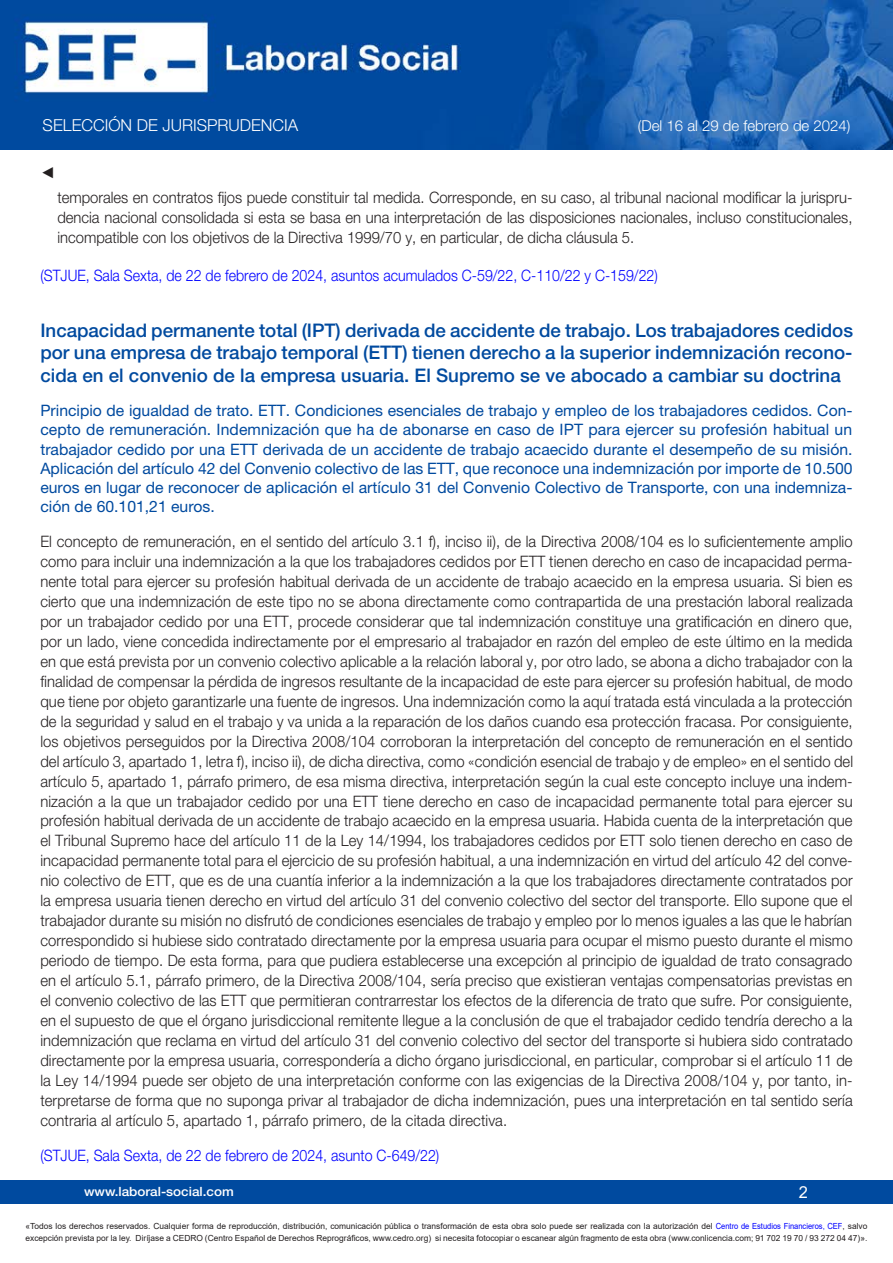
<style>
.page{position:relative;width:893px;height:1263px;background:#fff}
.page>*{position:absolute;margin:0;border:0;box-sizing:border-box;transform-origin:0 0}
.Cabecera_nuevo{font:500 18.75px/22.4px "Helvetica Neue LT Std";color:#004a9f;text-align:justify}
.t1{font:300 16.5px "Helvetica Neue LT Std";color:#fff}
.t2{font:16.5px "Arial";color:#fff}
.Contenido_nuevo{font:300 15.75px/20px "Helvetica Neue LT Std";letter-spacing:.005em;color:#231f20;text-align:justify;scale:.94 1}
.Subcabecera{font:15.75px/19.2px "Helvetica Neue LT Std";color:#004a9f;text-align:justify}
.Contenido_nuevo-2{font:300 15.75px "Helvetica Neue LT Std";color:#00f;scale:.9 1}
.Contenido_nuevo-3{font:15.75px "Arial";color:#231f20;scale:.94 1}
.t3{font:300 15px "Helvetica Neue LT Std";color:#fff}
.t4{font:500 12.75px "Helvetica Neue LT Std";color:#fff;scale:1.06 1}
.t5{font:8.4px/12px "Arial";color:#231f20}
.s1{color:#00f}
</style>
<div class="page">
<div style="left:0;top:1180px;width:893px;height:23px;background:#004a9f"></div>
<img style="left:0;top:0;width:893px;height:149px">
<p class="t1" style="left:43px;top:115px;width:257px">SELECCIÓN DE JURISPRUDENCIA</p>
<p class="t3" style="left:638px;top:117px;width:214px">(Del 16 al 29 de febrero de 2024)</p>
<p class="Contenido_nuevo-3" style="left:40px;top:162px;width:17px">◄</p>
<p class="Contenido_nuevo" style="left:57px;top:187px;width:847px">temporales en contratos fijos puede constituir tal medida. Corresponde, en su caso, al tribunal nacional modificar la jurispru&shy;dencia nacional consolidada si esta se basa en una interpretación de las disposiciones nacionales, incluso constitucionales, incompatible con los objetivos de la Directiva 1999/70 y, en particular, de dicha cláusula 5.</p>
<p class="Contenido_nuevo-2" style="left:40px;top:265px;width:687px">(STJUE, Sala Sexta, de 22 de febrero de 2024, asuntos acumulados C-59/22, C-110/22 y C-159/22)</p>
<p class="Cabecera_nuevo" style="left:40px;top:319px;width:814px">Incapacidad permanente total (IPT) derivada de accidente de trabajo. Los trabajadores cedidos por una empresa de trabajo temporal (ETT) tienen derecho a la superior indemnización recono&shy;cida en el convenio de la empresa usuaria. El Supremo se ve abocado a cambiar su doctrina</p>
<p class="Subcabecera" style="left:40px;top:401px;width:814px">Principio de igualdad de trato. ETT. Condiciones esenciales de trabajo y empleo de los trabajadores cedidos. Con&shy;cepto de remuneración. Indemnización que ha de abonarse en caso de IPT para ejercer su profesión habitual un trabajador cedido por una ETT derivada de un accidente de trabajo acaecido durante el desempeño de su misión.<br>Aplicación del artículo 42 del Convenio colectivo de las ETT, que reconoce una indemnización por importe de 10.500 euros en lugar de reconocer de aplicación el artículo 31 del Convenio Colectivo de Transporte, con una indemniza&shy;ción de 60.101,21 euros.</p>
<p class="Contenido_nuevo" style="left:40px;top:531px;width:866px">El concepto de remuneración, en el sentido del artículo 3.1 f), inciso ii), de la Directiva 2008/104 es lo suficientemente amplio como para incluir una indemnización a la que los trabajadores cedidos por ETT tienen derecho en caso de incapacidad perma&shy;nente total para ejercer su profesión habitual derivada de un accidente de trabajo acaecido en la empresa usuaria. Si bien es cierto que una indemnización de este tipo no se abona directamente como contrapartida de una prestación laboral realizada por un trabajador cedido por una ETT, procede considerar que tal indemnización constituye una gratificación en dinero que, por un lado, viene concedida indirectamente por el empresario al trabajador en razón del empleo de este último en la medida en que está prevista por un convenio colectivo aplicable a la relación laboral y, por otro lado, se abona a dicho trabajador con la finalidad de compensar la pérdida de ingresos resultante de la incapacidad de este para ejercer su profesión habitual, de modo que tiene por objeto garantizarle una fuente de ingresos. Una indemnización como la aquí tratada está vinculada a la protección de la seguridad y salud en el trabajo y va unida a la reparación de los daños cuando esa protección fracasa. Por consiguiente, los objetivos perseguidos por la Directiva 2008/104 corroboran la interpretación del concepto de remuneración en el sentido del artículo 3, apartado 1, letra f), inciso ii), de dicha directiva, como «condición esencial de trabajo y de empleo» en el sentido del artículo 5, apartado 1, párrafo primero, de esa misma directiva, interpretación según la cual este concepto incluye una indem&shy;nización a la que un trabajador cedido por una ETT tiene derecho en caso de incapacidad permanente total para ejercer su profesión habitual derivada de un accidente de trabajo acaecido en la empresa usuaria. Habida cuenta de la interpretación que el Tribunal Supremo hace del artículo 11 de la Ley 14/1994, los trabajadores cedidos por ETT solo tienen derecho en caso de incapacidad permanente total para el ejercicio de su profesión habitual, a una indemnización en virtud del artículo 42 del conve&shy;nio colectivo de ETT, que es de una cuantía inferior a la indemnización a la que los trabajadores directamente contratados por la empresa usuaria tienen derecho en virtud del artículo 31 del convenio colectivo del sector del transporte. Ello supone que el trabajador durante su misión no disfrutó de condiciones esenciales de trabajo y empleo por lo menos iguales a las que le habrían correspondido si hubiese sido contratado directamente por la empresa usuaria para ocupar el mismo puesto durante el mismo periodo de tiempo. De esta forma, para que pudiera establecerse una excepción al principio de igualdad de trato consagrado en el artículo 5.1, párrafo primero, de la Directiva 2008/104, sería preciso que existieran ventajas compensatorias previstas en el convenio colectivo de las ETT que permitieran contrarrestar los efectos de la diferencia de trato que sufre. Por consiguiente, en el supuesto de que el órgano jurisdiccional remitente llegue a la conclusión de que el trabajador cedido tendría derecho a la indemnización que reclama en virtud del artículo 31 del convenio colectivo del sector del transporte si hubiera sido contratado directamente por la empresa usuaria, correspondería a dicho órgano jurisdiccional, en particular, comprobar si el artículo 11 de la Ley 14/1994 puede ser objeto de una interpretación conforme con las exigencias de la Directiva 2008/104 y, por tanto, in&shy;terpretarse de forma que no suponga privar al trabajador de dicha indemnización, pues una interpretación en tal sentido sería contraria al artículo 5, apartado 1, párrafo primero, de la citada directiva.</p>
<p class="Contenido_nuevo-2" style="left:40px;top:1145px;width:445px">(STJUE, Sala Sexta, de 22 de febrero de 2024, asunto C-649/22)</p>
<p class="t4" style="left:84px;top:1184px;width:143px">www.laboral-social.com</p>
<p class="t2" style="left:799px;top:1180px;width:11px">2</p>
<p class="t5" style="left:26px;top:1220px;width:843px">«Todos los derechos reservados. Cualquier forma de reproducción, distribución, comunicación pública o transformación de esta obra solo puede ser realizada con la autorización del <span class="s1">Centro de Estudios Financieros, CEF</span>, salvo excepción prevista por la ley. Diríjase a CEDRO (Centro Español de Derechos Reprográficos, www.cedro.org) si necesita fotocopiar o escanear algún fragmento de esta obra (www.conlicencia.com; 91 702 19 70 / 93 272 04 47)».</p>
</div>
